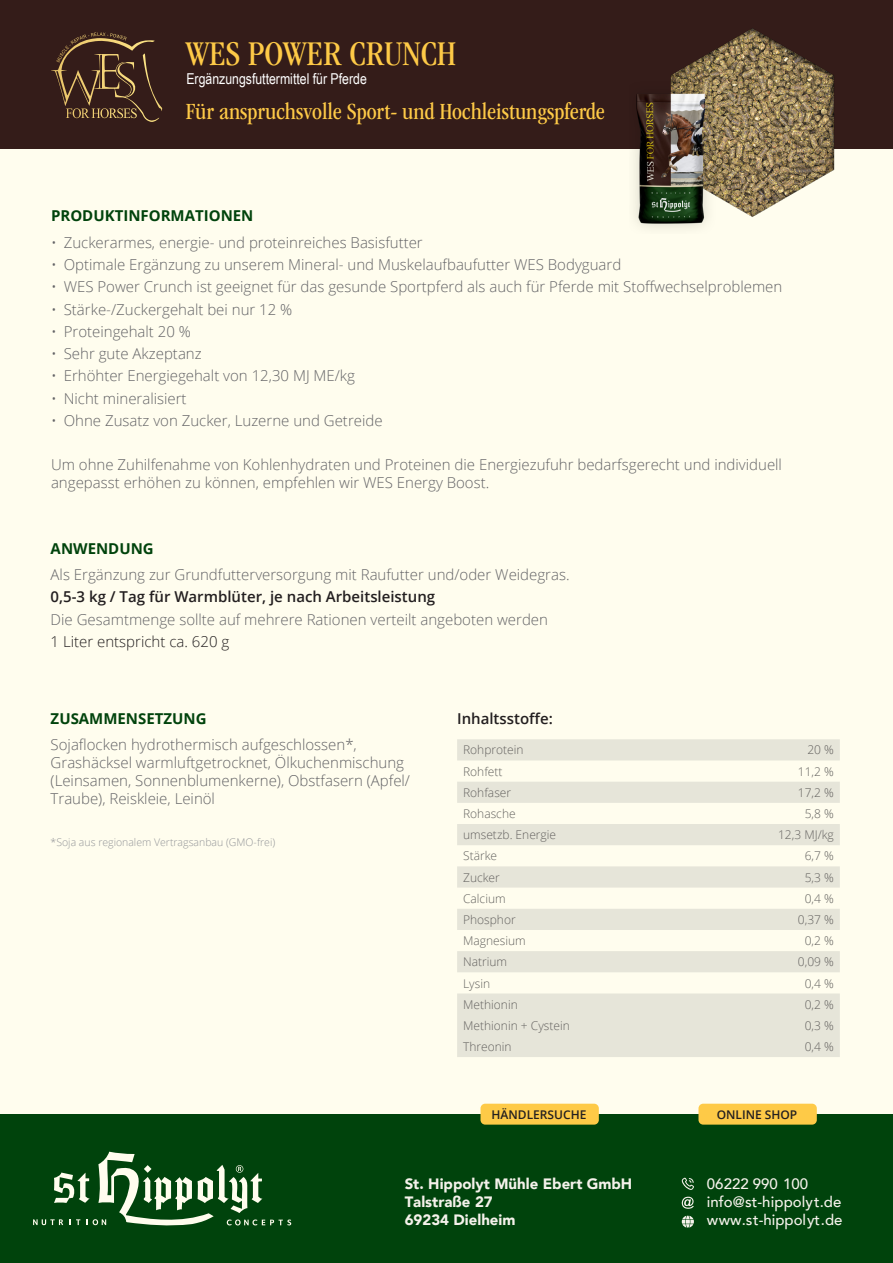
<style>
.page{position:relative;width:893px;height:1263px;background:#fffdee}
.page>*{position:absolute;margin:0;border:0;box-sizing:border-box;transform-origin:0 0}
.t1{font:condensed 36px "ITC Garamond Std";color:#feca47}
.t2{font:condensed 24px "ITC Garamond Std";color:#feca47}
.t3{font:300 15px/18px "Open Sans";color:#636366}
.t4{font:600 15px "Open Sans";color:#231f20}
.t5{font:900 15px/18.1px "Avenir";color:#f5f2eb}
.t6{font:500 15px/18px "Avenir";color:#f5f2eb}
.t7{font:700 15px "Open Sans";color:#00430c}
.t8{font:15px "Arial Narrow";color:#fff}
.t9{font:300 15px "Open Sans";color:#231f20}
.t10{font:300 12px "Open Sans";color:#636366}
.t11{font:600 12px "Open Sans";color:#231f20}
.t12{font:300 10.5px "Open Sans";color:#939598}
</style>
<div class="page">
<div style="left:0;top:0;width:893px;height:149px;background:#341c19"></div>
<div style="left:0;top:1114px;width:893px;height:149px;background:#00430c"></div>
<svg style="left:83px;top:32px;width:38px;height:6px"></svg>
<svg style="left:33px;top:1152px;width:258px;height:74px"></svg>
<svg style="left:682px;top:1178px;width:12px;height:12px"></svg>
<svg style="left:682px;top:1197px;width:12px;height:12px"></svg>
<svg style="left:682px;top:1215px;width:12px;height:13px"></svg>
<div style="left:480px;top:1104px;width:119px;height:20px;background:#feca47;border-radius:5px"></div>
<div style="left:698px;top:1104px;width:119px;height:20px;background:#feca47;border-radius:5px"></div>
<svg style="left:457px;top:739px;width:383px;height:318px;fill:#e6e5d9"></svg>
<img style="left:635px;top:28px;width:200px;height:200px">
<p class="t1" style="left:186px;top:34px;width:272px">WES POWER CRUNCH</p>
<p class="t2" style="left:186px;top:98px;width:421px">Für anspruchsvolle Sport- und Hochleistungspferde</p>
<p class="t8" style="left:186px;top:68px;width:182px">Ergänzungsfuttermittel für Pferde</p>
<p class="t7" style="left:51px;top:205px;width:204px">PRODUKTINFORMATIONEN</p>
<p class="t3" style="left:51px;top:233px;width:373px">• Zuckerarmes, energie- und proteinreiches Basisfutter</p>
<p class="t3" style="left:51px;top:255px;width:572px">• Optimale Ergänzung zu unserem Mineral- und Muskelaufbaufutter WES Bodyguard</p>
<p class="t3" style="left:51px;top:278px;width:733px">• WES Power Crunch ist geeignet für das gesunde Sportpferd als auch für Pferde mit Stoffwechselproblemen</p>
<p class="t3" style="left:51px;top:300px;width:243px">• Stärke-/Zuckergehalt bei nur 12 %</p>
<p class="t3" style="left:51px;top:322px;width:141px">• Proteingehalt 20 %</p>
<p class="t3" style="left:51px;top:344px;width:152px">• Sehr gute Akzeptanz</p>
<p class="t3" style="left:51px;top:367px;width:306px">• Erhöhter Energiegehalt von 12,30 MJ ME/kg</p>
<p class="t3" style="left:51px;top:389px;width:137px">• Nicht mineralisiert</p>
<p class="t3" style="left:51px;top:411px;width:333px">• Ohne Zusatz von Zucker, Luzerne und Getreide</p>
<p class="t3" style="left:51px;top:456px;width:732px">Um ohne Zuhilfenahme von Kohlenhydraten und Proteinen die Energiezufuhr bedarfsgerecht und individuell angepasst erhöhen zu können, empfehlen wir WES Energy Boost.</p>
<p class="t7" style="left:51px;top:538px;width:105px">ANWENDUNG</p>
<p class="t3" style="left:51px;top:565px;width:520px">Als Ergänzung zur Grundfutterversorgung mit Raufutter und/oder Weidegras.</p>
<p class="t4" style="left:51px;top:587px;width:386px">0,5-3 kg / Tag für Warmblüter, je nach Arbeitsleistung</p>
<p class="t3" style="left:51px;top:610px;width:499px">Die Gesamtmenge sollte auf mehrere Rationen verteilt angeboten werden</p>
<p class="t9" style="left:51px;top:631px;width:180px">1 Liter entspricht ca. 620 g</p>
<p class="t7" style="left:51px;top:708px;width:157px">ZUSAMMENSETZUNG</p>
<p class="t3" style="left:51px;top:735px;width:361px">Sojaflocken hydrothermisch aufgeschlossen*, Grashäcksel warmluftgetrocknet, Ölkuchenmischung (Leinsamen, Sonnenblumenkerne), Obstfasern (Apfel/ Traube), Reiskleie, Leinöl</p>
<p class="t12" style="left:51px;top:835px;width:226px">*Soja aus regionalem Vertragsanbau (GMO-frei)</p>
<p class="t4" style="left:457px;top:708px;width:97px">Inhaltsstoffe:</p>
<p class="t10" style="left:463px;top:742px;width:62px">Rohprotein</p>
<p class="t10" style="left:807px;top:742px;width:28px">20 %</p>
<p class="t10" style="left:463px;top:763px;width:41px">Rohfett</p>
<p class="t10" style="left:798px;top:763px;width:37px">11,2 %</p>
<p class="t10" style="left:463px;top:784px;width:50px">Rohfaser</p>
<p class="t10" style="left:798px;top:784px;width:37px">17,2 %</p>
<p class="t10" style="left:463px;top:805px;width:54px">Rohasche</p>
<p class="t10" style="left:805px;top:805px;width:31px">5,8 %</p>
<p class="t10" style="left:463px;top:827px;width:95px">umsetzb. Energie</p>
<p class="t10" style="left:778px;top:827px;width:57px">12,3 MJ/kg</p>
<p class="t10" style="left:463px;top:848px;width:35px">Stärke</p>
<p class="t10" style="left:805px;top:848px;width:31px">6,7 %</p>
<p class="t10" style="left:463px;top:869px;width:38px">Zucker</p>
<p class="t10" style="left:805px;top:869px;width:31px">5,3 %</p>
<p class="t10" style="left:463px;top:890px;width:44px">Calcium</p>
<p class="t10" style="left:805px;top:890px;width:31px">0,4 %</p>
<p class="t10" style="left:463px;top:911px;width:54px">Phosphor</p>
<p class="t10" style="left:798px;top:911px;width:37px">0,37 %</p>
<p class="t10" style="left:463px;top:932px;width:64px">Magnesium</p>
<p class="t10" style="left:805px;top:932px;width:31px">0,2 %</p>
<p class="t10" style="left:463px;top:954px;width:46px">Natrium</p>
<p class="t10" style="left:798px;top:954px;width:37px">0,09 %</p>
<p class="t10" style="left:463px;top:975px;width:29px">Lysin</p>
<p class="t10" style="left:805px;top:975px;width:31px">0,4 %</p>
<p class="t10" style="left:463px;top:996px;width:56px">Methionin</p>
<p class="t10" style="left:805px;top:996px;width:31px">0,2 %</p>
<p class="t10" style="left:463px;top:1017px;width:108px">Methionin + Cystein</p>
<p class="t10" style="left:805px;top:1017px;width:31px">0,3 %</p>
<p class="t10" style="left:463px;top:1038px;width:50px">Threonin</p>
<p class="t10" style="left:805px;top:1038px;width:31px">0,4 %</p>
<p class="t11" style="left:492px;top:1106px;width:96px">HÄNDLERSUCHE</p>
<p class="t11" style="left:717px;top:1106px;width:82px">ONLINE SHOP</p>
<p class="t5" style="left:405px;top:1174px;width:229px">St. Hippolyt Mühle Ebert GmbH<br>Talstraße 27<br>69234 Dielheim</p>
<p class="t6" style="left:707px;top:1173px;width:137px">06222 990 100 info@st-hippolyt.de www.st-hippolyt.de</p>
</div>
